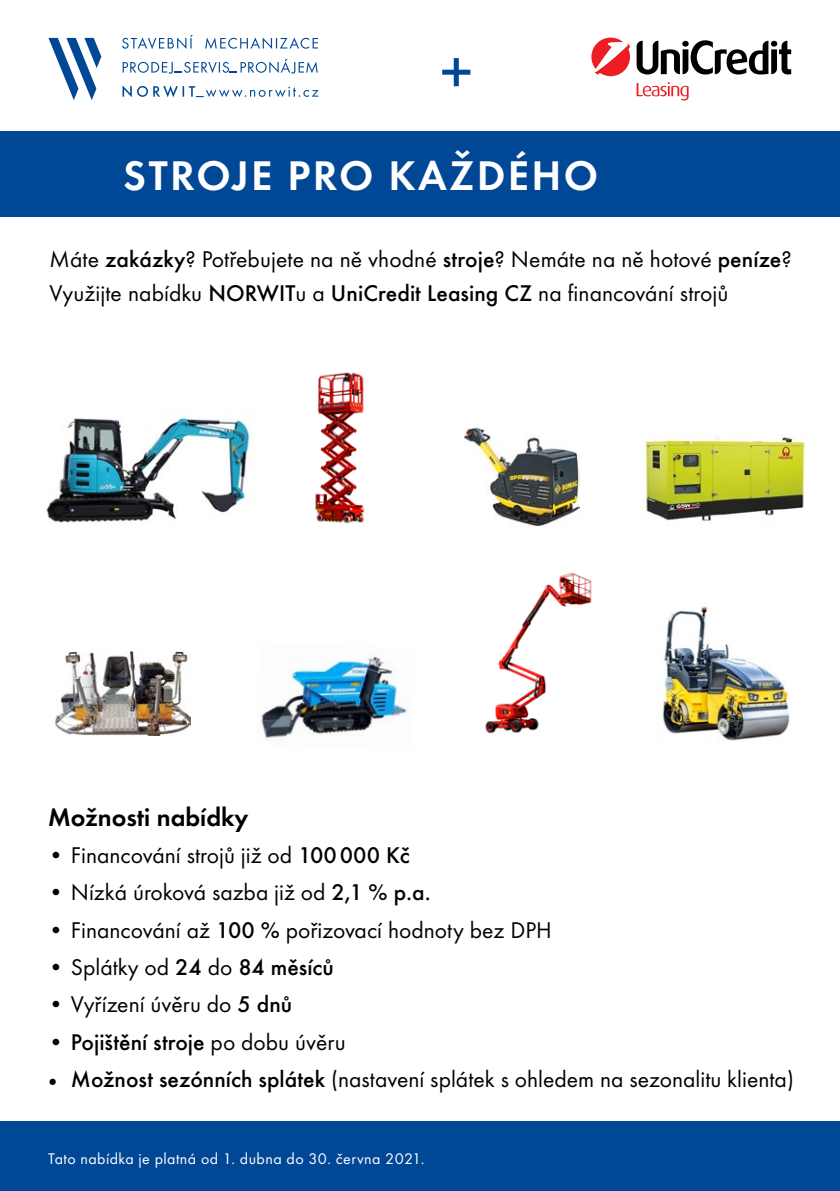
<style>
.page{position:relative;width:840px;height:1191px;background:#fff}
.page>*{position:absolute;margin:0;border:0;box-sizing:border-box;transform-origin:0 0}
.t1{font:600 63px "Futura TOT";color:#004896}
.t2{font:600 43px "Futura TOT";letter-spacing:.055em;color:#fff}
.t3{font:600 26px "Futura TOT";color:#000}
.t4{font:23.6px/34px "Futura TOT";color:#000}
.t5{font:500 23.6px "Futura TOT";color:#000}
.t6{font:16px "Futura TOT";letter-spacing:.025em;color:#fff}
.s1{font-weight:500}
.s2{font-weight:400}
.s3{font-family:"Minion Pro";font-weight:500}
</style>
<div class="page">
<div style="left:0;top:1121px;width:839px;height:70px;background:#004896"></div>
<svg style="left:48px;top:38px;width:53px;height:62px"></svg>
<svg style="left:122px;top:85px;width:196px;height:12px"></svg>
<svg style="left:122px;top:59px;width:195px;height:15px"></svg>
<svg style="left:122px;top:35px;width:196px;height:14px"></svg>
<svg style="left:636px;top:40px;width:154px;height:34px"></svg>
<svg style="left:591px;top:38px;width:38px;height:38px"></svg>
<svg style="left:636px;top:82px;width:52px;height:19px"></svg>
<div style="left:0;top:131px;width:839px;height:85px;background:#004896"></div>
<img style="left:46px;top:417px;width:204px;height:106px">
<img style="left:662px;top:606px;width:127px;height:135px">
<img style="left:315px;top:372px;width:50px;height:152px">
<img style="left:644px;top:437px;width:161px;height:85px">
<img style="left:261px;top:656px;width:148px;height:83px">
<img style="left:55px;top:651px;width:135px;height:84px">
<img style="left:463px;top:427px;width:115px;height:99px">
<img style="left:485px;top:572px;width:107px;height:162px">
<h1 class="t1" style="left:438px;top:35px;width:37px">+</h1>
<h2 class="t2" style="left:123px;top:150px;width:476px">STROJE PRO KAŽDÉHO</h2>
<p class="t4" style="left:50px;top:244px;width:743px">Máte <span class="s1">zakázky</span>? Potřebujete na ně vhodné <span class="s1">stroje</span>? Nemáte na ně hotové <span class="s1">peníze</span>?<br>Využijte nabídku <span class="s1">NORWIT</span>u a <span class="s1">UniCredit Leasing CZ</span> na financování strojů</p>
<p class="t3" style="left:48px;top:801px;width:202px">Možnosti nabídky</p>
<p class="t4" style="left:48px;top:840px;width:363px">• Financování strojů již od <span class="s1">100 000 Kč</span></p>
<p class="t4" style="left:48px;top:877px;width:384px">• Nízká úroková sazba již od <span class="s1">2,1 % p.a.</span></p>
<p class="t4" style="left:48px;top:914px;width:505px">• Financování až <span class="s1">100 %</span> pořizovací hodnoty bez DPH</p>
<p class="t4" style="left:48px;top:952px;width:287px">• Splátky od <span class="s1">24</span> do <span class="s1">84 měsíců</span></p>
<p class="t4" style="left:48px;top:989px;width:245px">• Vyřízení úvěru do <span class="s1">5 dnů</span></p>
<p class="t5" style="left:48px;top:1032px;width:299px">• Pojištění stroje <span class="s2">po dobu úvěru</span></p>
<p class="t4" style="left:48px;top:1064px;width:746px"><span class="s3">•</span> <span class="s1">Možnost sezónních splátek</span> (nastavení splátek s ohledem na sezonalitu klienta)</p>
<p class="t6" style="left:48px;top:1151px;width:377px">Tato nabídka je platná od 1. dubna do 30. června 2021.</p>
</div>
